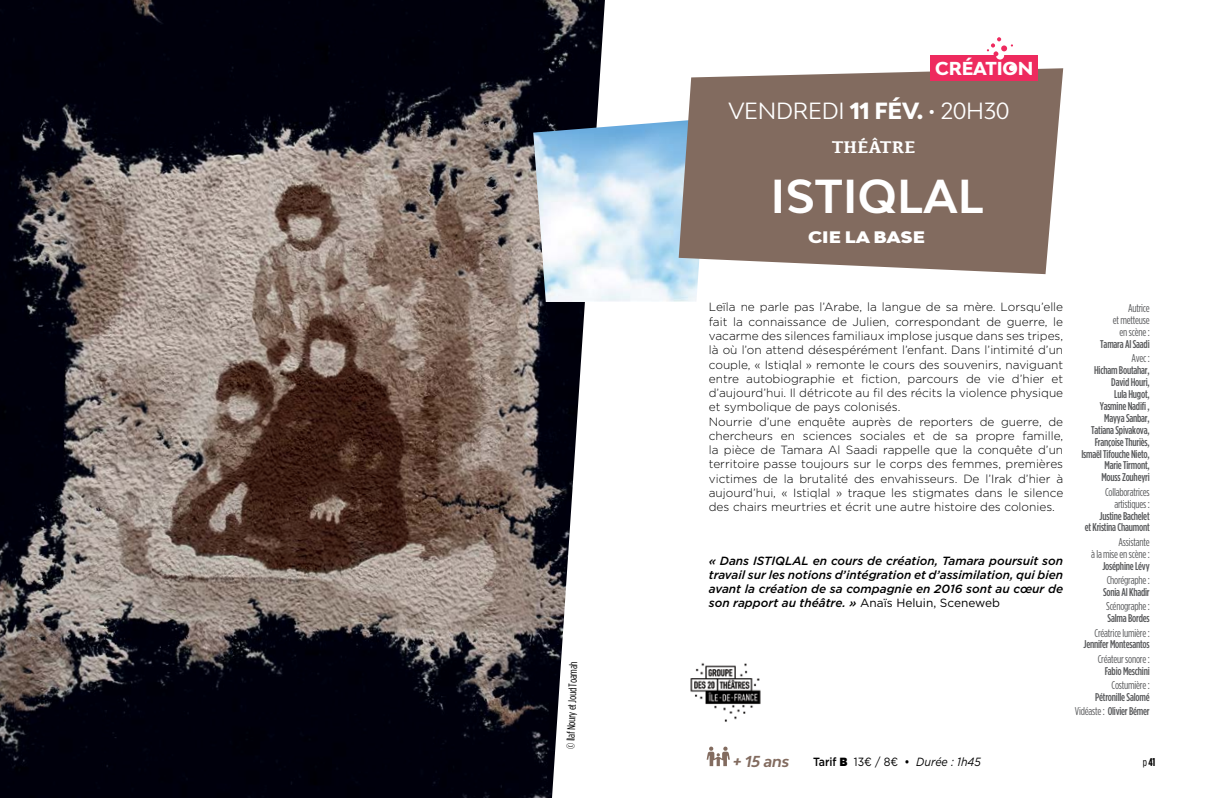
<style>
.page{position:relative;width:1205px;height:798px;background:#fff}
.page>*{position:absolute;margin:0;border:0;box-sizing:border-box;transform-origin:0 0}
.t1{font:700 45px "Bw Modelica";color:#fff}
.t2{font:22.12px "Bw Modelica";letter-spacing:-.01em;color:#fff}
.t3{font:800 17.75px "Bw Modelica";letter-spacing:-.01em;color:#fff}
.t4{font:700 17.5px "Kefa";letter-spacing:.02em;color:#fff}
.t5{font:900 15.75px "Bw Modelica";color:#fff;scale:1.15 1}
.t6{font:italic 700 15px "Bw Modelica";color:#826b5f}
.t7{font:300 11.88px/14.2px "Gotham";color:#000}
.t8{font:italic 500 11.88px/14.2px "Gotham";color:#000;text-align:justify}
.t9{font:italic 11.88px "Gotham";color:#000;scale:.9 1}
.t10{font:500 11.25px/11.9px "Gotham Condensed";letter-spacing:-.02em;color:#58595b;text-align:right}
.t11{font:11.25px/11.9px "Gotham Condensed";letter-spacing:-.02em;color:#58595b;text-align:right}
.t12{font:11.25px "Gotham Condensed";color:#000}
.t13{font:700 11.25px "Gotham Condensed";color:#000}
.s1{font-weight:800}
.s2{font-weight:400;font-style:normal}
.s3{font-weight:400}
.s4{font-weight:500;font-style:normal}
.s5{font-weight:900;font-style:normal}
.s6{font-style:normal}
</style>
<div class="page">
<img style="left:0;top:0;width:605px;height:797px">
<img style="left:533px;top:119px;width:166px;height:183px">
<svg style="left:679px;top:68px;width:384px;height:206px;background:#8c786e"></svg>
<svg style="left:706px;top:746px;width:24px;height:19px"></svg>
<div style="left:930px;top:55px;width:108px;height:26px;background:#ee2a5e"></div>
<div style="left:996px;top:51px;width:8px;height:9px;background:#fff;border-radius:50%"></div>
<svg style="left:1009px;top:65px;width:6px;height:6px"></svg>
<svg style="left:987px;top:37px;width:26px;height:19px"></svg>
<img style="left:690px;top:663px;width:71px;height:59px">
<p class="t12" style="left:564px;top:748px;width:89px;rotate:-88deg">© Ilaf Noury et Joud Toamah</p>
<h3 class="t3" style="left:935px;top:57px;width:83px">CRÉATION</h3>
<h2 class="t2" style="left:728px;top:97px;width:283px">VENDREDI <span class="s1">11 FÉV.</span> • 20H30</h2>
<h3 class="t4" style="left:832px;top:136px;width:85px">THÉÂTRE</h3>
<h1 class="t1" style="left:771px;top:167px;width:27px">ISTIQLAL</h1>
<h3 class="t5" style="left:808px;top:227px;width:103px">CIE LA BASE</h3>
<p class="t7" style="left:709px;top:300px;width:356px">Leïla ne parle pas l’Arabe, la langue de sa mère. Lorsqu’elle fait la connaissance de Julien, correspondant de guerre, le vacarme des silences familiaux implose jusque dans ses tripes, là où l’on attend désespérément l’enfant. Dans l’intimité d’un couple, « Istiqlal » remonte le cours des souvenirs, naviguant entre autobiographie et fiction, parcours de vie d’hier et d’aujourd’hui. Il détricote au fil des récits la violence physique et symbolique de pays colonisés.<br>Nourrie d’une enquête auprès de reporters de guerre, de chercheurs en sciences sociales et de sa propre famille, la pièce de Tamara Al Saadi rappelle que la conquête d’un territoire passe toujours sur le corps des femmes, premières victimes de la brutalité des envahisseurs. De l’Irak d’hier à aujourd’hui, « Istiqlal » traque les stigmates dans le silence des chairs meurtries et écrit une autre histoire des colonies.</p>
<p class="t8" style="left:709px;top:553px;width:356px">« Dans ISTIQLAL en cours de création, Tamara poursuit son travail sur les notions d’intégration et d’assimilation, qui bien avant la création de sa compagnie en 2016 sont au cœur de son rapport au théâtre. » <span class="s2">Anaïs Heluin, Sceneweb</span></p>
<p class="t11" style="left:1112px;top:302px;width:38px">Autrice<br>et metteuse en scène :</p>
<p class="t10" style="left:1100px;top:338px;width:51px">Tamara Al Saadi</p>
<p class="t11" style="left:1131px;top:352px;width:20px">Avec :</p>
<p class="t10" style="left:1081px;top:364px;width:70px">Hicham Boutahar,<br>David Houri,<br>Lula Hugot,<br>Yasmine Nadifi ,<br>Mayya Sanbar,<br>Tatiana Spivakova,<br>Françoise Thuriès,<br>Ismaël Tifouche Nieto,<br>Marie Tirmont,<br>Mouss Zouheyri</p>
<p class="t11" style="left:1105px;top:485px;width:46px">Collaboratrices artistiques :</p>
<p class="t10" style="left:1085px;top:509px;width:66px">Justine Bachelet<br>et Kristina Chaumont</p>
<p class="t11" style="left:1091px;top:535px;width:60px">Assistante<br>à la mise en scène :</p>
<p class="t10" style="left:1102px;top:559px;width:49px">Joséphine Lévy</p>
<p class="t11" style="left:1106px;top:573px;width:44px">Chorégraphe :</p>
<p class="t10" style="left:1103px;top:585px;width:48px">Sonia Al Khadir</p>
<p class="t11" style="left:1106px;top:600px;width:45px">Scénographe :</p>
<p class="t10" style="left:1107px;top:612px;width:44px">Salma Bordes</p>
<p class="t11" style="left:1094px;top:626px;width:57px">Créatrice lumière :</p>
<p class="t10" style="left:1083px;top:638px;width:68px">Jennifer Montesantos</p>
<p class="t11" style="left:1098px;top:652px;width:53px">Créateur sonore :</p>
<p class="t10" style="left:1104px;top:664px;width:46px">Fabio Meschini</p>
<p class="t11" style="left:1111px;top:678px;width:40px">Costumière :</p>
<p class="t10" style="left:1075px;top:689px;width:76px;line-height:14.4px">Pétronille Salomé<br><span class="s3">Vidéaste :</span> Olivier Bémer</p>
<p class="t6" style="left:733px;top:751px;width:58px">+ 15 ans</p>
<p class="t9" style="left:813px;top:754px;width:188px"><span class="s4">Tarif</span> <span class="s5">B</span> <span class="s6">13€ / 8€</span> <span class="s4">•</span> Durée : 1h45</p>
<p class="t13" style="left:1142px;top:754px;width:14px"><span class="s3">p</span> 41</p>
</div>
